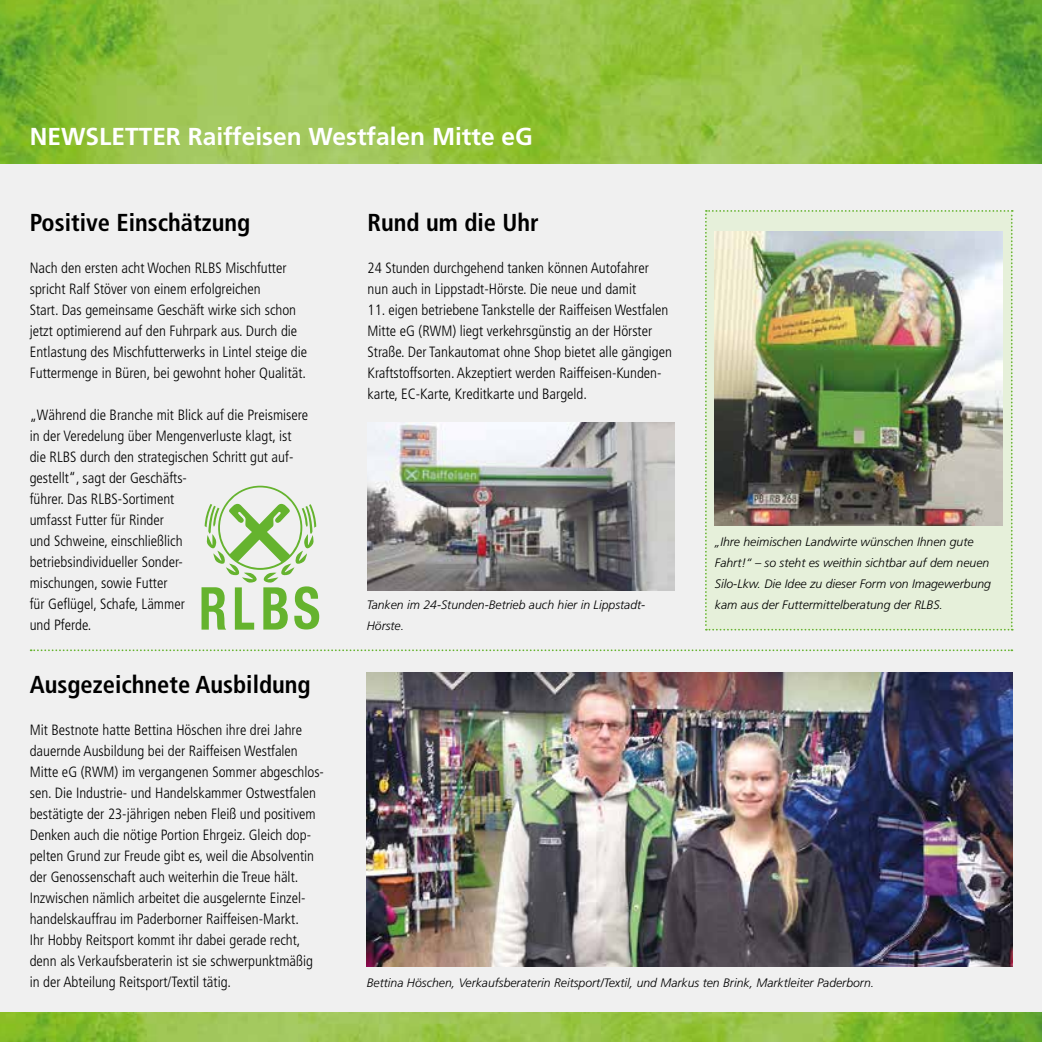
<style>
.page{position:relative;width:1042px;height:1042px;background:#fff}
.page>*{position:absolute;margin:0;border:0;box-sizing:border-box;transform-origin:0 0}
.t1{font:700 42px "Frutiger LT";letter-spacing:.03em;color:#fff}
.t2{font:700 condensed 24.5px "Frutiger LT";color:#000}
.t3{font:700 24.5px "Frutiger LT";color:#fff}
.t4{font:300 condensed 14.88px/21px "Frutiger LT";color:#000}
.t5{font:italic 300 12.25px/21px "Frutiger LT";color:#000}
</style>
<div class="page">
<div style="left:0;top:39px;width:1042px;height:1003px;background:#f0f0f0"></div>
<img style="left:1px;top:1012px;width:1041px;height:30px">
<img style="left:0;top:0;width:1042px;height:164px">
<img style="left:368px;top:422px;width:307px;height:169px">
<img style="left:367px;top:672px;width:645px;height:294px">
<img style="left:0;top:1012px;width:1px;height:30px">
<svg style="left:201px;top:486px;width:118px;height:143px"></svg>
<div style="left:705px;top:210px;width:308px;height:420px;background:#e6f0da"></div>
<img style="left:715px;top:231px;width:287px;height:294px">
<svg style="left:31px;top:649px;width:981px;height:2px"></svg>
<h1 class="t1" style="left:30px;top:106px;width:230px">PORTRAITS</h1>
<h2 class="t3" style="left:30px;top:122px;width:504px">NEWSLETTER Raiffeisen Westfalen Mitte eG</h2>
<h2 class="t2" style="left:30px;top:208px;width:222px">Positive Einschätzung</h2>
<p class="t4" style="left:30px;top:258px;width:279px">Nach den ersten acht Wochen RLBS Mischfutter spricht Ralf Stöver von einem erfolgreichen<br>Start. Das gemeinsame Geschäft wirke sich schon jetzt optimierend auf den Fuhrpark aus. Durch die Entlastung des Mischfutterwerks in Lintel steige die Futtermenge in Büren, bei gewohnt hoher Qualität.</p>
<p class="t4" style="left:30px;top:405px;width:280px">„Während die Branche mit Blick auf die Preismisere in der Veredelung über Mengenverluste klagt, ist die RLBS durch den strategischen Schritt gut auf&shy;gestellt“, sagt der Geschäfts-<br>führer. Das RLBS-Sortiment<br>umfasst Futter für Rinder<br>und Schweine, einschließlich<br>betriebsindividueller Sonder-<br>mischungen, sowie Futter<br>für Geflügel, Schafe, Lämmer<br>und Pferde.</p>
<h2 class="t2" style="left:30px;top:670px;width:282px">Ausgezeichnete Ausbildung</h2>
<h2 class="t2" style="left:368px;top:208px;width:173px">Rund um die Uhr</h2>
<p class="t4" style="left:368px;top:258px;width:283px">24 Stunden durchgehend tanken können Autofahrer nun auch in Lippstadt-Hörste. Die neue und damit</p>
<p class="t4" style="left:368px;top:300px;width:306px">11. eigen betriebene Tankstelle der Raiffeisen Westfalen Mitte eG (RWM) liegt verkehrsgünstig an der Hörster Straße. Der Tankautomat ohne Shop bietet alle gängigen Kraftstoffsorten. Akzeptiert werden Raiffeisen-Kunden&shy;karte, EC-Karte, Kreditkarte und Bargeld.</p>
<p class="t5" style="left:367px;top:594px;width:280px">Tanken im 24-Stunden-Betrieb auch hier in Lippstadt-<br>Hörste.</p>
<p class="t5" style="left:715px;top:531px;width:278px">„Ihre heimischen Landwirte wünschen Ihnen gute Fahrt!“ – so steht es weithin sichtbar auf dem neuen Silo-Lkw. Die Idee zu dieser Form von Imagewerbung kam aus der Futtermittelberatung der RLBS.</p>
<p class="t4" style="left:30px;top:720px;width:296px">Mit Bestnote hatte Bettina Höschen ihre drei Jahre dauernde Ausbildung bei der Raiffeisen Westfalen Mitte eG (RWM) im vergangenen Sommer abgeschlos&shy;sen. Die Industrie- und Handelskammer Ostwestfalen bestätigte der 23-jährigen neben Fleiß und positivem Denken auch die nötige Portion Ehrgeiz. Gleich dop&shy;pelten Grund zur Freude gibt es, weil die Absolventin der Genossenschaft auch weiterhin die Treue hält.<br>Inzwischen nämlich arbeitet die ausgelernte Einzel&shy;handelskauffrau im Paderborner Raiffeisen-Markt.<br>Ihr Hobby Reitsport kommt ihr dabei gerade recht, denn als Verkaufsberaterin ist sie schwerpunktmäßig in der Abteilung Reitsport/Textil tätig.</p>
<p class="t5" style="left:367px;top:972px;width:509px">Bettina Höschen, Verkaufsberaterin Reitsport/Textil, und Markus ten Brink, Marktleiter Paderborn.</p>
</div>
